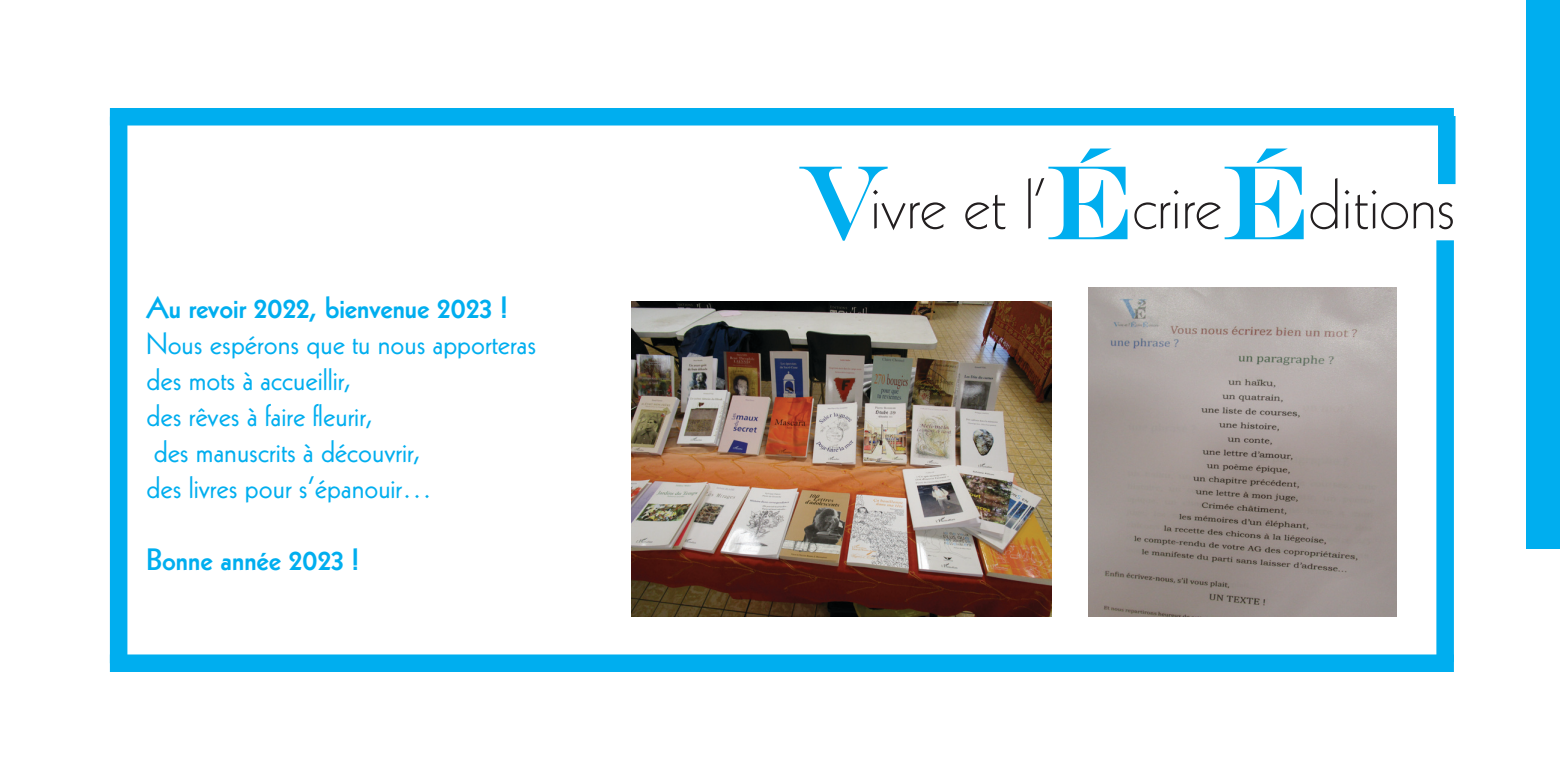
<style>
.page{position:relative;width:1560px;height:780px;background:#fff}
.page>*{position:absolute;margin:0;border:0;box-sizing:border-box;transform-origin:0 0}
.t1{font:300 69.25px "Kabel";color:#231f20}
.t2{font:30px/36px "Kabel";color:#00aeef}
.t3{font:800 30px "Kabel";color:#00aeef}
.s1{font-family:"Engravers";font-weight:400;font-size:106.25px;color:#00aeef}
</style>
<div class="page">
<div style="left:1525px;top:0;width:34px;height:548px;background:#00aeef"></div>
<div style="left:110px;top:108px;width:1343px;height:17px;background:#00aeef"></div>
<div style="left:110px;top:117px;width:17px;height:546px;background:#00aeef"></div>
<div style="left:110px;top:654px;width:1343px;height:18px;background:#00aeef"></div>
<div style="left:1436px;top:240px;width:17px;height:422px;background:#00aeef"></div>
<div style="left:1437px;top:116px;width:18px;height:68px;background:#00aeef"></div>
<img style="left:1088px;top:287px;width:308px;height:330px">
<img style="left:631px;top:301px;width:420px;height:316px">
<p class="t3" style="left:146px;top:289px;width:363px">Au revoir 2022, bienvenue 2023 !</p>
<p class="t2" style="left:146px;top:325px;width:391px">Nous espérons que tu nous apporteras des mots à accueillir,<br>des rêves à faire fleurir,<br>des manuscrits à découvrir,<br>des livres pour s’épanouir…</p>
<p class="t3" style="left:146px;top:541px;width:214px">Bonne année 2023 !</p>
<h1 class="t1" style="left:796px;top:166px;width:659px"><span class="s1">V</span>ivre et l’<span class="s1">É</span>crire<span class="s1">É</span>ditions</h1>
</div>
